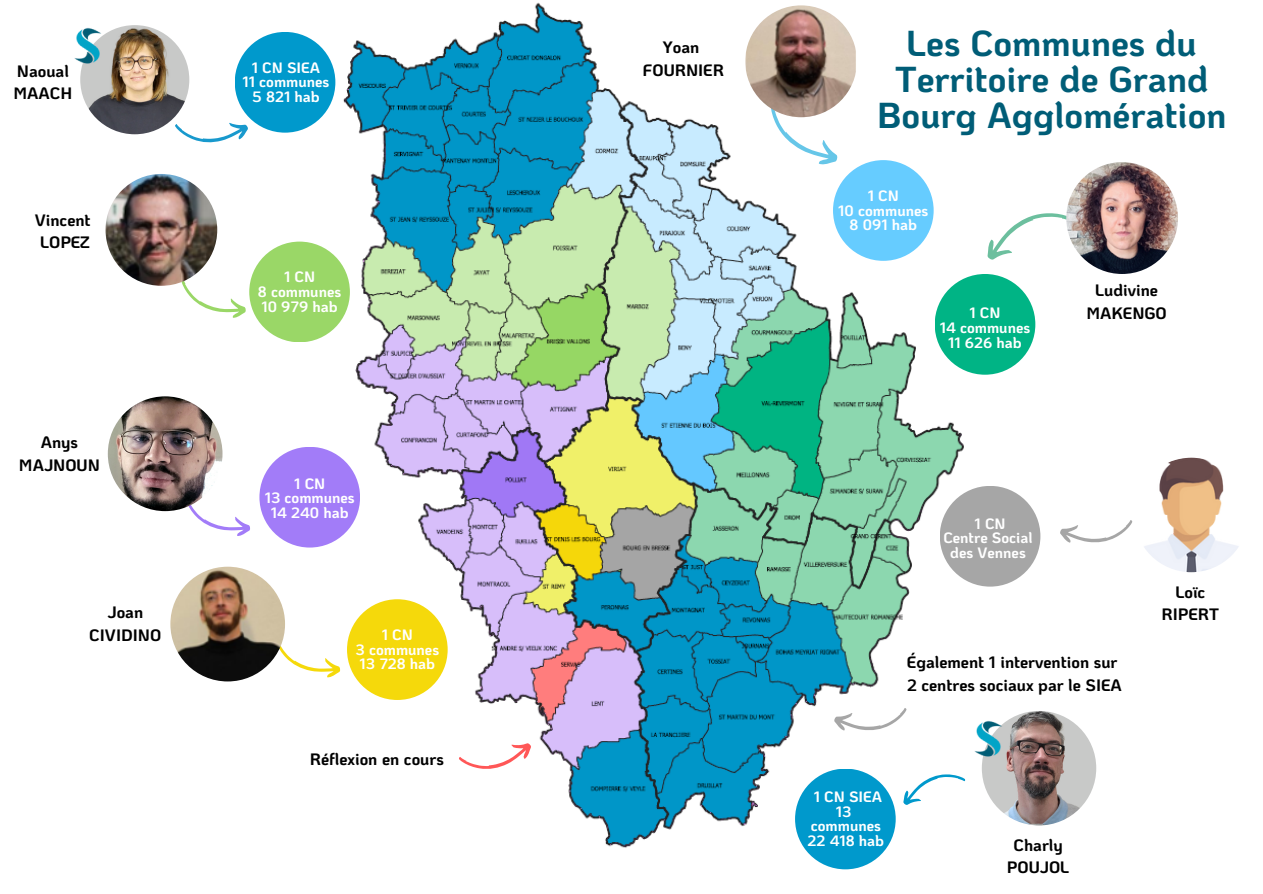
<style>
.page{position:relative;width:1263px;height:894px;background:#fff}
.page>*{position:absolute;margin:0;border:0;box-sizing:border-box;transform-origin:0 0}
.t1{font:700 36px/36px "Ko Ho";color:#005d77;text-align:center}
.t2{font:700 16.5px "Ko Ho";color:#000}
.t3{font:700 15px "Ko Ho";color:#fff}
</style>
<div class="page">
<img style="left:80px;top:2px;width:1159px;height:868px">
<div style="left:235px;top:32px;width:100px;height:101px;background:#09c;border-radius:50%"></div>
<svg style="left:173px;top:276px;width:76px;height:48px"></svg>
<div style="left:249px;top:241px;width:101px;height:101px;background:#9ad767;border-radius:50%"></div>
<div style="left:259px;top:446px;width:101px;height:101px;background:#a27cf8;border-radius:50%"></div>
<div style="left:833px;top:160px;width:101px;height:101px;background:#6cf;border-radius:50%"></div>
<div style="left:935px;top:274px;width:100px;height:100px;background:#00b485;border-radius:50%"></div>
<div style="left:795px;top:768px;width:101px;height:101px;background:#09c;border-radius:50%"></div>
<div style="left:347px;top:599px;width:101px;height:100px;background:#f5d90b;border-radius:50%"></div>
<img style="left:105px;top:174px;width:112px;height:112px;border-radius:50%">
<svg style="left:175px;top:120px;width:74px;height:25px"></svg>
<img style="left:80px;top:25px;width:109px;height:109px;border-radius:50%">
<img style="left:74px;top:27px;width:28px;height:37px">
<svg style="left:756px;top:95px;width:87px;height:78px"></svg>
<img style="left:745px;top:5px;width:112px;height:112px;border-radius:50%">
<svg style="left:979px;top:198px;width:94px;height:68px"></svg>
<svg style="left:898px;top:763px;width:68px;height:46px"></svg>
<svg style="left:178px;top:494px;width:75px;height:48px"></svg>
<img style="left:108px;top:396px;width:114px;height:115px;border-radius:50%">
<svg style="left:268px;top:635px;width:75px;height:48px"></svg>
<img style="left:170px;top:566px;width:115px;height:115px;border-radius:50%">
<svg style="left:458px;top:738px;width:77px;height:39px"></svg>
<img style="left:1066px;top:162px;width:112px;height:112px;border-radius:50%">
<img style="left:982px;top:710px;width:114px;height:115px;border-radius:50%">
<img style="left:973px;top:720px;width:29px;height:37px">
<svg style="left:833px;top:707px;width:75px;height:26px"></svg>
<img style="left:1134px;top:457px;width:114px;height:115px;border-radius:50%">
<svg style="left:1059px;top:519px;width:75px;height:26px"></svg>
<div style="left:940px;top:485px;width:100px;height:101px;background:#a6a6a6;border-radius:50%"></div>
<p class="t2" style="left:17px;top:59px;width:54px">Naoual</p>
<p class="t2" style="left:13px;top:82px;width:60px">MAACH</p>
<p class="t2" style="left:35px;top:208px;width:57px">Vincent</p>
<p class="t2" style="left:40px;top:231px;width:51px">LOPEZ</p>
<p class="t2" style="left:41px;top:431px;width:39px">Anys</p>
<p class="t2" style="left:19px;top:453px;width:82px">MAJNOUN</p>
<p class="t2" style="left:107px;top:601px;width:37px">Joan</p>
<p class="t2" style="left:89px;top:623px;width:74px">CIVIDINO</p>
<p class="t3" style="left:252px;top:57px;width:70px">1 CN SIEA</p>
<p class="t3" style="left:243px;top:72px;width:88px">11 communes</p>
<p class="t3" style="left:252px;top:86px;width:69px">5 821 hab</p>
<p class="t3" style="left:284px;top:266px;width:33px">1 CN</p>
<p class="t3" style="left:258px;top:281px;width:85px">8 communes</p>
<p class="t3" style="left:261px;top:296px;width:78px">10 979 hab</p>
<p class="t3" style="left:294px;top:472px;width:33px">1 CN</p>
<p class="t3" style="left:265px;top:487px;width:92px">13 communes</p>
<p class="t3" style="left:271px;top:502px;width:79px">14 240 hab</p>
<p class="t3" style="left:382px;top:624px;width:33px">1 CN</p>
<p class="t3" style="left:355px;top:638px;width:85px">3 communes</p>
<h1 class="t3" style="left:359px;top:653px;width:77px">13 728 hab</h1>
<p class="t2" style="left:310px;top:747px;width:136px">Réflexion en cours</p>
<p class="t2" style="left:663px;top:36px;width:38px">Yoan</p>
<p class="t2" style="left:643px;top:58px;width:83px">FOURNIER</p>
<p class="t1" style="left:877px;top:24px;width:351px">Les Communes du<br>Territoire de Grand<br>Bourg Agglomération</p>
<p class="t3" style="left:868px;top:185px;width:33px">1 CN</p>
<p class="t3" style="left:838px;top:200px;width:91px">10 communes</p>
<p class="t3" style="left:850px;top:214px;width:69px">8 091 hab</p>
<p class="t3" style="left:969px;top:302px;width:33px">1 CN</p>
<p class="t3" style="left:940px;top:317px;width:92px">14 communes</p>
<p class="t3" style="left:948px;top:332px;width:75px">11 626 hab</p>
<p class="t2" style="left:1095px;top:279px;width:64px">Ludivine</p>
<p class="t2" style="left:1086px;top:301px;width:82px">MAKENGO</p>
<p class="t3" style="left:974px;top:513px;width:33px">1 CN</p>
<p class="t3" style="left:943px;top:527px;width:91px">Centre Social</p>
<p class="t3" style="left:950px;top:542px;width:77px">des Vennes</p>
<p class="t2" style="left:1175px;top:580px;width:31px">Loïc</p>
<p class="t2" style="left:1162px;top:602px;width:59px">RIPERT</p>
<p class="t2" style="left:907px;top:651px;width:212px">Également 1 intervention sur</p>
<p class="t2" style="left:907px;top:673px;width:216px">2 centres sociaux par le SIEA</p>
<p class="t3" style="left:814px;top:786px;width:70px">1 CN SIEA</p>
<p class="t3" style="left:836px;top:800px;width:17px">13</p>
<p class="t3" style="left:811px;top:815px;width:72px">communes</p>
<p class="t3" style="left:808px;top:830px;width:78px">22 418 hab</p>
<p class="t2" style="left:1014px;top:833px;width:51px">Charly</p>
<p class="t2" style="left:1007px;top:855px;width:64px">POUJOL</p>
</div>
